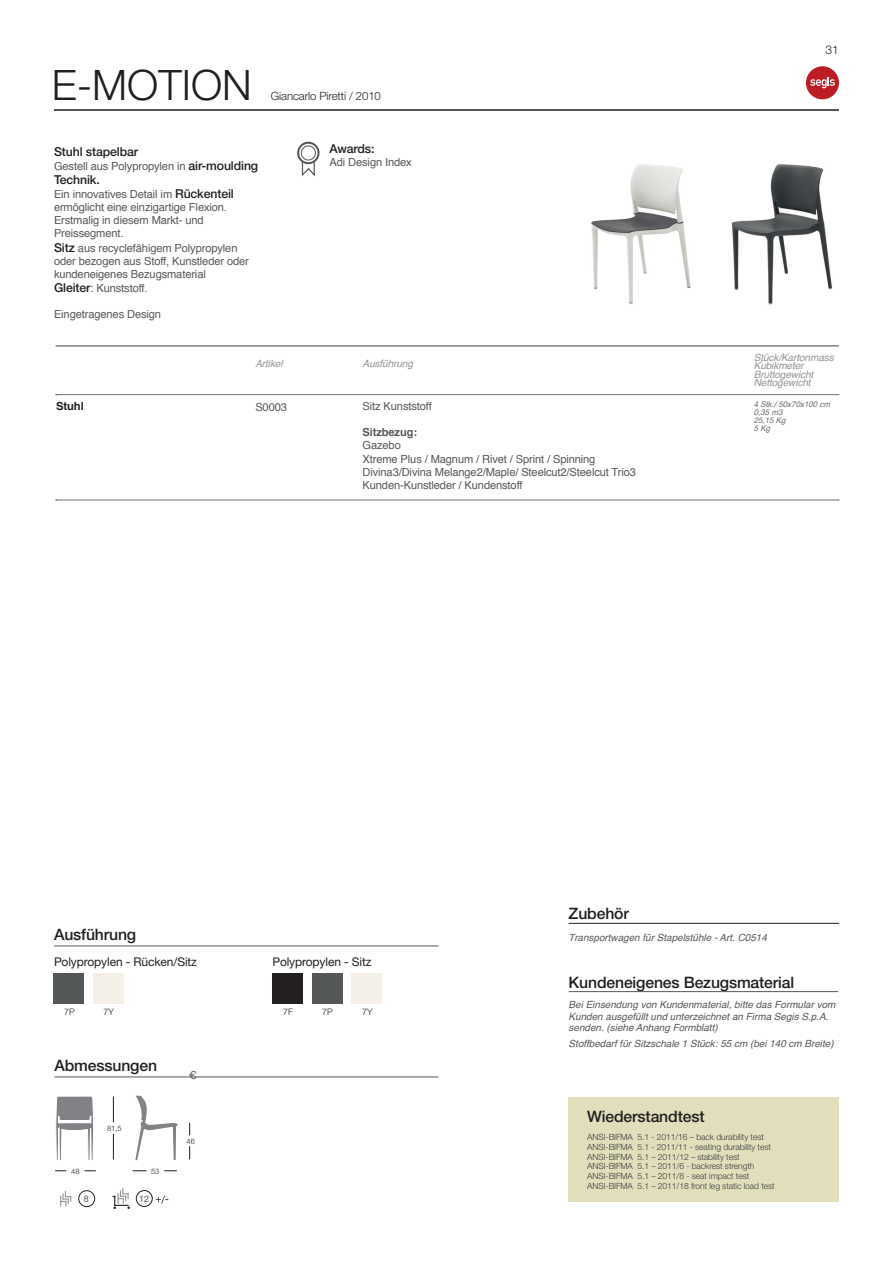
<style>
.page{position:relative;width:893px;height:1263px;background:#fff}
.page>*{position:absolute;margin:0;border:0;box-sizing:border-box;transform-origin:0 0}
.t1{font:300 42px "Helvetica Neue";color:#231f20}
.t2{font:500 15.75px "Helvetica Neue";letter-spacing:-.01em;color:#231f20}
.t3{font:500 12.3px "Helvetica Neue";letter-spacing:-.01em;color:#231f20}
.t4{font:12px "Helvetica Neue";letter-spacing:-.01em;color:#231f20}
.t5{font:300 12px "Helvetica Neue";color:#231f20}
.t6{font:300 11.4px "Helvetica Neue";letter-spacing:-.01em;color:#231f20}
.t7{font:700 11.25px "Helvetica";letter-spacing:-.01em;color:#231f20}
.t8{font:11.1px/13px "Helvetica";letter-spacing:-.01em;color:#57585a}
.t9{font:700 11.1px "Helvetica";letter-spacing:-.01em;color:#57585a}
.t10{font:italic 10.05px "Helvetica";letter-spacing:-.01em;color:#939598}
.t11{font:italic 9.9px/11.2px "Helvetica";color:#57585a}
.t12{font:300 9px "Helvetica Neue";color:#231f20}
.t13{font:9px "Helvetica Neue";color:#57585a}
.t14{font:300 8.55px "Helvetica Neue";letter-spacing:-.01em;color:#3e3e3f}
.t15{font:italic 7.95px "Helvetica";color:#6c6d70}
.t16{font:300 7.5px "Helvetica Neue";color:#231f20}
.s1{font-family:"Helvetica Neue";font-weight:500;font-size:12.3px;color:#231f20}
</style>
<div class="page">
<hr style="left:54px;top:109px;width:785px;height:2px;background:#231f20">
<div style="left:806px;top:66px;width:33px;height:33px;background:#bb1d22;border-radius:50%"></div>
<svg style="left:810px;top:77px;width:25px;height:11px"></svg>
<svg style="left:113px;top:1134px;width:1px;height:25px"></svg>
<svg style="left:113px;top:1096px;width:1px;height:26px"></svg>
<svg style="left:84px;top:1170px;width:12px;height:1px"></svg>
<svg style="left:133px;top:1170px;width:14px;height:1px"></svg>
<svg style="left:164px;top:1170px;width:13px;height:1px"></svg>
<svg style="left:189px;top:1146px;width:1px;height:13px"></svg>
<svg style="left:189px;top:1123px;width:1px;height:12px"></svg>
<svg style="left:56px;top:1096px;width:38px;height:64px"></svg>
<svg style="left:135px;top:1096px;width:43px;height:64px"></svg>
<hr style="left:56px;top:345px;width:783px;height:2px;background:#808285">
<svg style="left:56px;top:500px;width:783px;height:1px"></svg>
<svg style="left:56px;top:394px;width:783px;height:1px"></svg>
<hr style="left:569px;top:991px;width:269px;height:1px;background:#57585a">
<div style="left:93px;top:973px;width:31px;height:31px;background:#f4f0e8"></div>
<div style="left:54px;top:973px;width:30px;height:31px;background:#535758"></div>
<hr style="left:54px;top:946px;width:385px;height:1px;background:#57585a">
<hr style="left:54px;top:1077px;width:385px;height:1px;background:#57585a">
<div style="left:569px;top:1097px;width:270px;height:105px;background:#e0debb"></div>
<svg style="left:60px;top:1191px;width:11px;height:15px"></svg>
<div style="left:79px;top:1190px;width:16px;height:17px;border:1px solid #231f20;border-radius:50%"></div>
<svg style="left:112px;top:1188px;width:18px;height:21px"></svg>
<div style="left:136px;top:1190px;width:16px;height:17px;border:1px solid #231f20;border-radius:50%"></div>
<svg style="left:156px;top:1196px;width:12px;height:7px"></svg>
<hr style="left:569px;top:923px;width:270px;height:1px;background:#231f20">
<img style="left:591px;top:164px;width:100px;height:140px">
<img style="left:731px;top:164px;width:102px;height:141px">
<svg style="left:301px;top:160px;width:14px;height:16px"></svg>
<svg style="left:298px;top:143px;width:21px;height:20px"></svg>
<div style="left:297px;top:142px;width:23px;height:22px;border:2px solid #57585a;border-radius:50%"></div>
<div style="left:301px;top:146px;width:14px;height:14px;background:#fff;border-radius:50%"></div>
<div style="left:301px;top:145px;width:15px;height:15px;border:1px solid #57585a;border-radius:50%"></div>
<div style="left:352px;top:973px;width:30px;height:31px;background:#f4f0e8"></div>
<div style="left:312px;top:973px;width:30px;height:31px;background:#535758"></div>
<div style="left:272px;top:973px;width:31px;height:31px;background:#231f20"></div>
<p class="t1" style="left:52px;top:60px;width:201px">E-MOTION</p>
<p class="t6" style="left:271px;top:89px;width:111px">Giancarlo Piretti / 2010</p>
<p class="t3" style="left:54px;top:144px;width:86px">Stuhl stapelbar</p>
<p class="t8" style="left:54px;top:160px;width:206px">Gestell aus Polypropylen in <span class="s1">air-moulding</span></p>
<p class="t3" style="left:54px;top:172px;width:47px">Technik.</p>
<p class="t8" style="left:54px;top:188px;width:181px">Ein innovatives Detail im <span class="s1">Rückenteil </span>ermöglicht eine einzigartige Flexion.<br>Erstmalig in diesem Markt- und<br>Preissegment.</p>
<p class="t8" style="left:54px;top:242px;width:196px"><span class="s1">Sitz</span> aus recyclefähigem Polypropylen oder bezogen aus Stoff, Kunstleder oder kundeneigenes Bezugsmaterial</p>
<p class="t8" style="left:54px;top:282px;width:95px"><span class="s1">Gleiter</span>: Kunststoff.</p>
<p class="t8" style="left:54px;top:308px;width:109px">Eingetragenes Design</p>
<p class="t3" style="left:330px;top:141px;width:47px">Awards:</p>
<p class="t8" style="left:330px;top:156px;width:84px">Adi Design Index</p>
<p class="t7" style="left:56px;top:397px;width:29px">Stuhl</p>
<p class="t10" style="left:255px;top:356px;width:29px">Artikel</p>
<p class="t10" style="left:363px;top:356px;width:52px">Ausführung</p>
<p class="t8" style="left:255px;top:401px;width:33px">S0003</p>
<p class="t8" style="left:363px;top:400px;width:71px">Sitz Kunststoff</p>
<p class="t9" style="left:363px;top:423px;width:56px">Sitzbezug:</p>
<p class="t8" style="left:363px;top:439px;width:40px">Gazebo</p>
<p class="t8" style="left:363px;top:452px;width:234px">Xtreme Plus / Magnum / Rivet / Sprint / Spinning</p>
<p class="t8" style="left:363px;top:465px;width:275px">Divina3/Divina Melange2/Maple/ Steelcut2/Steelcut Trio3</p>
<p class="t8" style="left:363px;top:478px;width:161px">Kunden-Kunstleder / Kundenstoff</p>
<p class="t5" style="left:826px;top:42px;width:15px">31</p>
<p class="t10" style="left:754px;top:349px;width:82px">Stück/Kartonmass</p>
<p class="t10" style="left:754px;top:358px;width:51px">Kubikmeter</p>
<p class="t10" style="left:754px;top:366px;width:61px">Bruttogewicht</p>
<p class="t10" style="left:754px;top:375px;width:58px">Nettogewicht</p>
<p class="t15" style="left:754px;top:398px;width:78px">4 Stk./ 50x70x100 cm</p>
<p class="t15" style="left:754px;top:406px;width:30px">0,35 m3</p>
<p class="t15" style="left:754px;top:414px;width:33px">25,15 Kg</p>
<p class="t15" style="left:754px;top:422px;width:18px">5 Kg</p>
<p class="t2" style="left:569px;top:903px;width:62px">Zubehör</p>
<p class="t2" style="left:54px;top:925px;width:84px">Ausführung</p>
<p class="t4" style="left:54px;top:954px;width:145px">Polypropylen - Rücken/Sitz</p>
<p class="t12" style="left:64px;top:1006px;width:12px">7P</p>
<p class="t12" style="left:103px;top:1006px;width:12px">7Y</p>
<p class="t2" style="left:54px;top:1056px;width:104px">Abmessungen</p>
<p class="t16" style="left:107px;top:1123px;width:16px">81,5</p>
<p class="t16" style="left:71px;top:1166px;width:10px">48</p>
<p class="t16" style="left:151px;top:1166px;width:10px">53</p>
<p class="t13" style="left:84px;top:1193px;width:7px">8</p>
<p class="t13" style="left:139px;top:1193px;width:12px">12</p>
<p class="t8" style="left:189px;top:1069px;width:10px">€</p>
<p class="t16" style="left:187px;top:1136px;width:10px">46</p>
<p class="t4" style="left:272px;top:954px;width:101px">Polypropylen - Sitz</p>
<p class="t12" style="left:283px;top:1006px;width:11px">7F</p>
<p class="t12" style="left:322px;top:1006px;width:12px">7P</p>
<p class="t12" style="left:362px;top:1006px;width:12px">7Y</p>
<p class="t11" style="left:569px;top:932px;width:200px">Transportwagen für Stapelstühle - Art. C0514</p>
<p class="t2" style="left:569px;top:973px;width:227px">Kundeneigenes Bezugsmaterial</p>
<p class="t11" style="left:569px;top:999px;width:268px">Bei Einsendung von Kundenmaterial, bitte das Formular vom<br>Kunden ausgefüllt und unterzeichnet an Firma Segis S.p.A. senden. (siehe Anhang Formblatt)</p>
<p class="t11" style="left:569px;top:1038px;width:267px">Stoffbedarf für Sitzschale 1 Stück: 55 cm (bei 140 cm Breite)</p>
<p class="t2" style="left:587px;top:1106px;width:119px">Wiederstandtest</p>
<p class="t14" style="left:587px;top:1132px;width:178px">ANSI-BIFMA 5.1 - 2011/16 – back durability test</p>
<p class="t14" style="left:587px;top:1141px;width:185px">ANSI-BIFMA 5.1 - 2011/11 - seating durability test</p>
<p class="t14" style="left:587px;top:1151px;width:154px">ANSI-BIFMA 5.1 – 2011/12 – stability test</p>
<p class="t14" style="left:587px;top:1161px;width:169px">ANSI-BIFMA 5.1 – 2011/6 - backrest strength</p>
<p class="t14" style="left:587px;top:1171px;width:164px">ANSI-BIFMA 5.1 – 2011/8 - seat impact test</p>
<p class="t14" style="left:587px;top:1180px;width:189px">ANSI-BIFMA 5.1 – 2011/18 front leg static load test</p>
</div>
